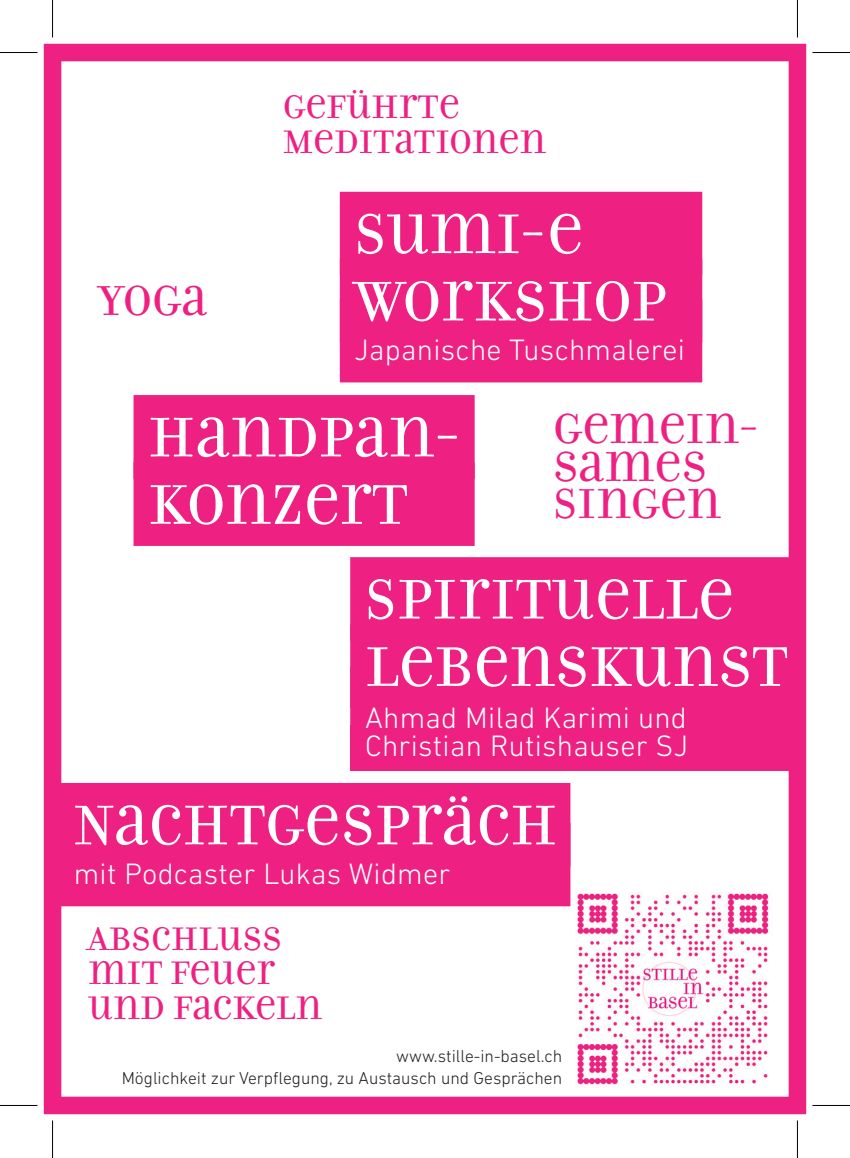
<style>
.page{position:relative;width:850px;height:1158px;background:#fff}
.page>*{position:absolute;margin:0;border:0;box-sizing:border-box;transform-origin:0 0}
.t1{font:60px/67.2px "Filosofia Unicase OT";letter-spacing:.01em;color:#fff}
.t2{font:45px/37.5px "Filosofia Unicase OT";letter-spacing:.01em;color:#ee2183}
.t3{font:35px/34.5px "Filosofia Unicase OT";letter-spacing:.005em;color:#ee2183}
.t4{font:300 30px/27.5px "DIN Next LT Pro";letter-spacing:.01em;color:#fff}
.t5{font:300 17.5px/21.8px "DIN Next LT Pro";color:#231f20;text-align:right}
</style>
<div class="page">
<img style="left:566px;top:882px;width:203px;height:203px">
<div style="left:44px;top:44px;width:761px;height:1070px;border:18px solid #ee2183"></div>
<div style="left:339px;top:192px;width:363px;height:83px;background:#ee2183"></div>
<div style="left:339px;top:259px;width:363px;height:83px;background:#ee2183"></div>
<div style="left:339px;top:299px;width:363px;height:83px;background:#ee2183"></div>
<div style="left:350px;top:724px;width:442px;height:46px;background:#ee2183"></div>
<div style="left:350px;top:557px;width:440px;height:83px;background:#ee2183"></div>
<div style="left:350px;top:624px;width:440px;height:84px;background:#ee2183"></div>
<div style="left:350px;top:666px;width:440px;height:84px;background:#ee2183"></div>
<div style="left:59px;top:783px;width:511px;height:83px;background:#ee2183"></div>
<div style="left:59px;top:822px;width:511px;height:84px;background:#ee2183"></div>
<div style="left:133px;top:395px;width:341px;height:83px;background:#ee2183"></div>
<div style="left:133px;top:462px;width:341px;height:84px;background:#ee2183"></div>
<hr style="left:0;top:52px;width:38px;height:1px;background:#000">
<hr style="left:812px;top:52px;width:37px;height:1px;background:#000">
<hr style="left:0;top:1104px;width:38px;height:1px;background:#000">
<hr style="left:812px;top:1104px;width:37px;height:1px;background:#000">
<hr style="left:52px;top:0;width:1px;height:38px;background:#000">
<hr style="left:52px;top:1120px;width:1px;height:37px;background:#000">
<hr style="left:796px;top:0;width:1px;height:38px;background:#000">
<hr style="left:796px;top:1120px;width:1px;height:37px;background:#000">
<h2 class="t2" style="left:98px;top:282px;width:110px">YOGA</h2>
<p class="t3" style="left:283px;top:90px;width:264px">GEFÜHRTE<br>MEDITATIONEN</p>
<h1 class="t1" style="left:354px;top:201px;width:314px">SUMI-E<br>WORKSHOP</h1>
<p class="t4" style="left:354px;top:336px;width:331px">Japanische Tuschmalerei</p>
<h1 class="t1" style="left:148px;top:404px;width:314px">HANDPAN-<br>KONZERT</h1>
<h2 class="t2" style="left:553px;top:411px;width:207px">GEMEIN-<br>SAMES<br>SINGEN</h2>
<h1 class="t1" style="left:365px;top:566px;width:424px">SPIRITUELLE<br>LEBENSKUNST</h1>
<p class="t4" style="left:365px;top:703px;width:324px">Ahmad Milad Karimi und<br>Christian Rutishauser SJ</p>
<h1 class="t1" style="left:74px;top:792px;width:484px">NACHTGESPRÄCH</h1>
<p class="t4" style="left:74px;top:859px;width:378px">mit Podcaster Lukas Widmer</p>
<p class="t3" style="left:88px;top:921px;width:235px">ABSCHLUSS<br>MIT FEUER<br>UND FACKELN</p>
<p class="t5" style="left:122px;top:1045px;width:442px">www.stille-in-basel.ch<br>Möglichkeit zur Verpflegung, zu Austausch und Gesprächen</p>
</div>
